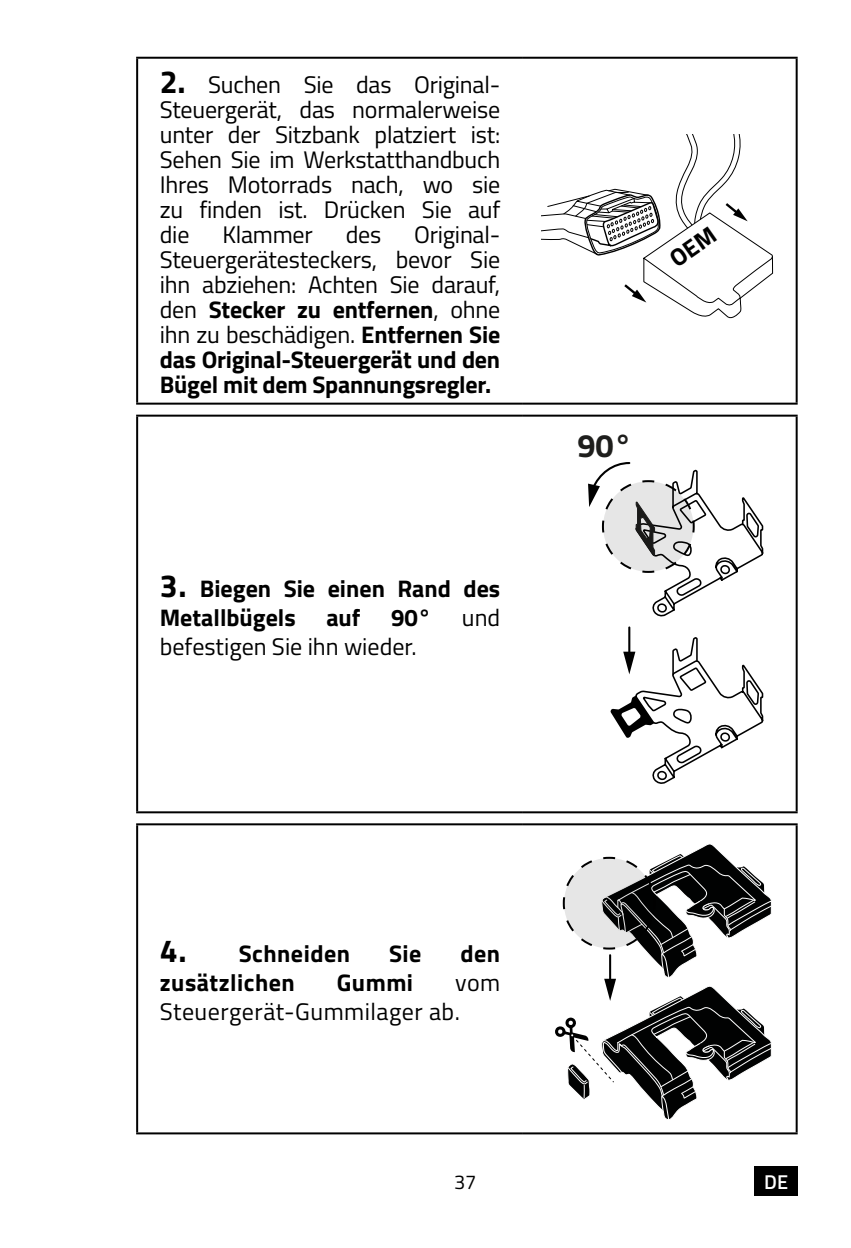
<style>
.page{position:relative;width:851px;height:1248px;background:#fff}
.page>*{position:absolute;margin:0;border:0;box-sizing:border-box;transform-origin:0 0}
.t1{font:700 32.4px "Titillium";color:#1e1e1c}
.t2{font:24px/25.2px "Titillium";letter-spacing:-.01em;color:#000;text-align:justify}
.t3{font:700 24px/28.8px "Titillium";color:#000}
.t4{font:24px/28.8px "Titillium";letter-spacing:.02em;color:#000}
.t5{font:700 24px "Titillium";letter-spacing:.02em;color:#000}
.t6{font:20px "Titillium";color:#000}
.t7{font:600 20px "Titillium";color:#fff}
.s1{font-weight:700;font-size:32px}
.s2{font-weight:700}
.s3{font-size:32px}
</style>
<div class="page">
<div style="left:754px;top:1166px;width:43px;height:29px;background:#000"></div>
<hr style="left:136px;top:57px;width:387px;height:2px;background:#000">
<hr style="left:136px;top:59px;width:2px;height:343px;background:#000">
<hr style="left:523px;top:57px;width:274px;height:2px;background:#000">
<hr style="left:795px;top:59px;width:2px;height:343px;background:#000">
<hr style="left:136px;top:402px;width:387px;height:2px;background:#000">
<hr style="left:523px;top:402px;width:274px;height:2px;background:#000">
<hr style="left:136px;top:414px;width:387px;height:2px;background:#000">
<hr style="left:136px;top:416px;width:2px;height:395px;background:#000">
<hr style="left:523px;top:414px;width:274px;height:2px;background:#000">
<hr style="left:795px;top:416px;width:2px;height:395px;background:#000">
<hr style="left:136px;top:811px;width:387px;height:2px;background:#000">
<hr style="left:523px;top:811px;width:274px;height:2px;background:#000">
<hr style="left:136px;top:823px;width:387px;height:2px;background:#000">
<hr style="left:136px;top:825px;width:2px;height:307px;background:#000">
<hr style="left:523px;top:823px;width:274px;height:2px;background:#000">
<hr style="left:795px;top:825px;width:2px;height:307px;background:#000">
<hr style="left:136px;top:1132px;width:387px;height:2px;background:#000">
<hr style="left:523px;top:1132px;width:274px;height:2px;background:#000">
<svg style="left:588px;top:462px;width:176px;height:322px"></svg>
<svg style="left:603px;top:481px;width:90px;height:90px;fill:#e6e6e6"></svg>
<svg style="left:555px;top:844px;width:217px;height:275px"></svg>
<svg style="left:564px;top:857px;width:90px;height:91px;fill:#e6e6e6"></svg>
<svg style="left:541px;top:135px;width:232px;height:184px"></svg>
<p class="t2" style="left:160px;top:70px;width:342px"><span class="s1">2.</span> Suchen Sie das Original-Steuergerät, das normalerweise unter der Sitzbank platziert ist:<br>Sehen Sie im Werkstatthandbuch Ihres Motorrads nach, wo sie zu finden ist. Drücken Sie auf die</p>
<p class="t2" style="left:160px;top:220px;width:342px;text-indent:254px">Original-Steuergerätesteckers, bevor Sie ihn abziehen: Achten Sie darauf, den <span class="s2">Stecker zu entfernen</span>, ohne ihn zu beschädigen. <span class="s2">Entfernen Sie das Original-Steuergerät und den Bügel mit dem Spannungsregler.</span></p>
<p class="t2" style="left:222px;top:220px;width:92px">Klammer</p>
<p class="t2" style="left:345px;top:220px;width:37px">des</p>
<p class="t3" style="left:160px;top:573px;width:342px"><span class="s3">3.</span> Biegen Sie einen Rand des<br>Metallbügels</p>
<p class="t3" style="left:326px;top:602px;width:36px">auf</p>
<p class="t3" style="left:391px;top:602px;width:42px">90°</p>
<p class="t2" style="left:462px;top:603px;width:40px">und</p>
<p class="t2" style="left:160px;top:632px;width:258px">befestigen Sie ihn wieder.</p>
<h1 class="t1" style="left:577px;top:421px;width:56px">90°</h1>
<p class="t5" style="left:160px;top:935px;width:192px"><span class="s3">4.</span> Schneiden</p>
<p class="t3" style="left:389px;top:937px;width:34px">Sie</p>
<p class="t3" style="left:460px;top:937px;width:41px">den</p>
<p class="t5" style="left:160px;top:964px;width:136px">zusätzlichen</p>
<p class="t3" style="left:337px;top:966px;width:78px">Gummi</p>
<p class="t4" style="left:160px;top:966px;width:342px;text-indent:295px">vom<br>Steuergerät-Gummilager ab.</p>
<p class="t6" style="left:454px;top:1166px;width:24px">37</p>
<p class="t7" style="left:764px;top:1166px;width:26px">DE</p>
</div>
